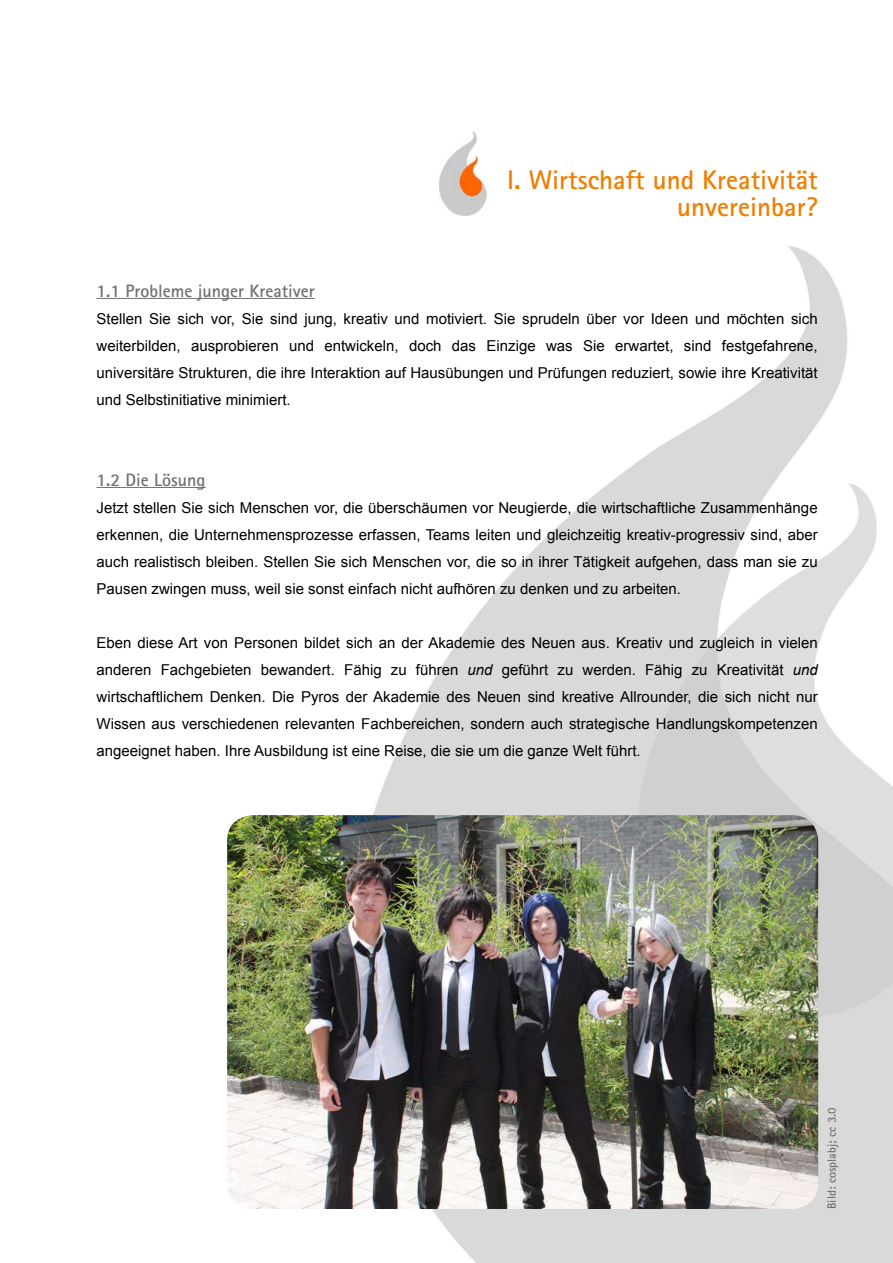
<style>
.page{position:relative;width:893px;height:1263px;background:#fff}
.page>*{position:absolute;margin:0;border:0;box-sizing:border-box;transform-origin:0 0}
.t1{font:700 27px/27px "Rotis Sans Serif";color:#ee7f00;text-align:right}
.t2{font:700 18px "Rotis Sans Serif";color:#707173}
.t3{font:15px/27px "Arial";color:#000;text-align:justify}
.t4{font:700 12px "Rotis Sans Serif";color:#707173}
.s1{font-style:italic}
</style>
<div class="page">
<img style="left:96px;top:131px;width:797px;height:1132px">
<hr style="left:97px;top:298px;width:218px;height:1px;background:#707173">
<hr style="left:97px;top:487px;width:109px;height:1px;background:#707173">
<img style="left:227px;top:815px;width:591px;height:394px">
<img style="left:421px;top:132px;width:84px;height:84px">
<h1 class="t1" style="left:507px;top:165px;width:312px">I. Wirtschaft und Kreativität unvereinbar?</h1>
<p class="t2" style="left:97px;top:279px;width:220px">1.1 Probleme junger Kreativer</p>
<p class="t3" style="left:97px;top:305px;width:723px">Stellen Sie sich vor, Sie sind jung, kreativ und motiviert. Sie sprudeln über vor Ideen und möchten sich weiterbilden, ausprobieren und entwickeln, doch das Einzige was Sie erwartet, sind festgefahrene, universitäre Strukturen, die ihre Interaktion auf Hausübungen und Prüfungen reduziert, sowie ihre Kreativität und Selbstinitiative minimiert.</p>
<p class="t2" style="left:97px;top:468px;width:110px">1.2 Die Lösung</p>
<p class="t3" style="left:97px;top:494px;width:723px">Jetzt stellen Sie sich Menschen vor, die überschäumen vor Neugierde, die wirtschaftliche Zusammenhänge erkennen, die Unternehmensprozesse erfassen, Teams leiten und gleichzeitig kreativ-progressiv sind, aber auch realistisch bleiben. Stellen Sie sich Menschen vor, die so in ihrer Tätigkeit aufgehen, dass man sie zu Pausen zwingen muss, weil sie sonst einfach nicht aufhören zu denken und zu arbeiten.</p>
<p class="t3" style="left:97px;top:629px;width:723px">Eben diese Art von Personen bildet sich an der Akademie des Neuen aus. Kreativ und zugleich in vielen anderen Fachgebieten bewandert. Fähig zu führen <span class="s1">und</span> geführt zu werden. Fähig zu Kreativität <span class="s1">und </span>wirtschaftlichem Denken. Die Pyros der Akademie des Neuen sind kreative Allrounder, die sich nicht nur Wissen aus verschiedenen relevanten Fachbereichen, sondern auch strategische Handlungskompetenzen angeeignet haben. Ihre Ausbildung ist eine Reise, die sie um die ganze Welt führt.</p>
<p class="t4" style="left:824px;top:1209px;width:103px;rotate:-90deg">Bild: cosplabj; cc 3.0</p>
</div>
